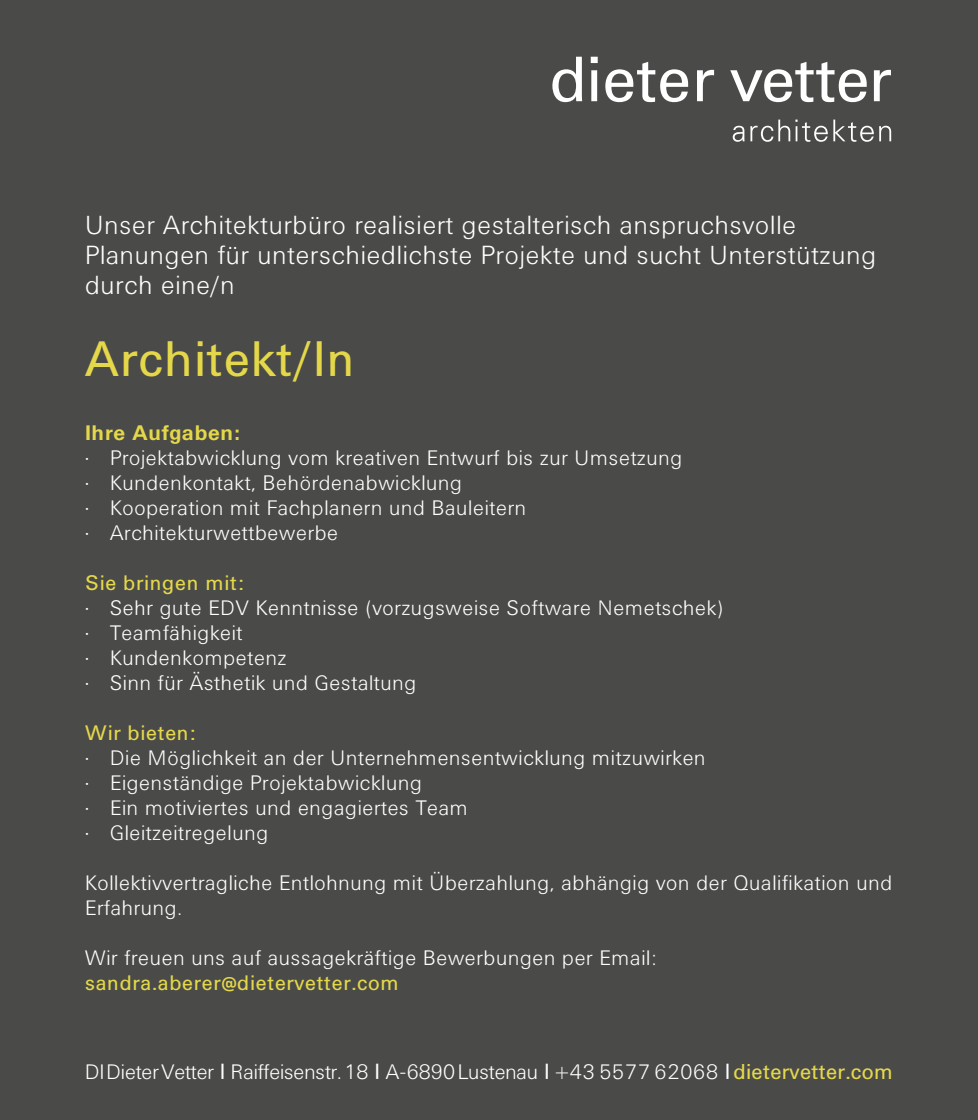
<style>
.page{position:relative;width:978px;height:1120px;background:#4a4a49}
.page>*{position:absolute;margin:0;border:0;box-sizing:border-box;transform-origin:0 0}
.t1{font:47.5px "Univers 55 Normal";letter-spacing:.025em;color:#e4d84a}
.t2{font:300 25px/30px "Univers 45";letter-spacing:.04em;color:#fff}
.t3{font:300 20px/25px "Univers 45";letter-spacing:.04em;color:#fff}
.t4{font:300 20px "Univers 45";color:#fff}
.t5{font:20px "Univers 55 Normal";letter-spacing:.04em;color:#e4d84a}
.t6{font:700 20px "Univers 65";letter-spacing:.04em;color:#e4d84a}
.s1{font-family:"Bio Sans"}
.s2{font-size:30px}
.s3{font-family:"Univers 55 Normal";font-weight:400;font-size:20.5px;color:#e4d84a}
</style>
<div class="page">
<svg style="left:552px;top:57px;width:30px;height:45px"></svg>
<div style="left:591px;top:57px;width:7px;height:6px;background:#fff"></div>
<div style="left:591px;top:70px;width:6px;height:31px;background:#fff"></div>
<svg style="left:605px;top:62px;width:83px;height:40px"></svg>
<svg style="left:697px;top:70px;width:17px;height:31px"></svg>
<svg style="left:730px;top:62px;width:137px;height:40px"></svg>
<svg style="left:874px;top:70px;width:17px;height:31px"></svg>
<svg style="left:733px;top:120px;width:158px;height:22px"></svg>
<p class="t2" style="left:85px;top:210px;width:792px">Unser Architekturbüro realisiert gestalterisch anspruchsvolle<br>Planungen für unterschiedlichste Projekte und sucht Unterstützung durch eine/n</p>
<h1 class="t1" style="left:85px;top:331px;width:271px">Architekt/In</h1>
<p class="t6" style="left:85px;top:421px;width:156px">Ihre Aufgaben:</p>
<p class="t3" style="left:85px;top:445px;width:599px">• Projektabwicklung vom kreativen Entwurf bis zur Umsetzung</p>
<p class="t3" style="left:85px;top:470px;width:378px">• Kundenkontakt, Behördenabwicklung</p>
<p class="t3" style="left:85px;top:495px;width:442px">• Kooperation mit Fachplanern und Bauleitern</p>
<p class="t3" style="left:85px;top:520px;width:254px">• Architekturwettbewerbe</p>
<p class="t5" style="left:85px;top:571px;width:160px">Sie bringen mit:</p>
<p class="t3" style="left:85px;top:595px;width:640px">• Sehr gute EDV Kenntnisse (vorzugsweise Software Nemetschek)</p>
<p class="t3" style="left:85px;top:620px;width:159px">• Teamfähigkeit</p>
<p class="t3" style="left:85px;top:645px;width:203px">• Kundenkompetenz</p>
<p class="t3" style="left:85px;top:670px;width:333px">• Sinn für Ästhetik und Gestaltung</p>
<p class="t5" style="left:85px;top:721px;width:112px">Wir bieten:</p>
<p class="t3" style="left:85px;top:745px;width:622px">• Die Möglichkeit an der Unternehmensentwicklung mitzuwirken</p>
<p class="t3" style="left:85px;top:770px;width:338px">• Eigenständige Projektabwicklung</p>
<p class="t3" style="left:85px;top:795px;width:384px">• Ein motiviertes und engagiertes Team</p>
<p class="t3" style="left:85px;top:820px;width:184px">• Gleitzeitregelung</p>
<p class="t3" style="left:85px;top:870px;width:809px">Kollektivvertragliche Entlohnung mit Überzahlung, abhängig von der Qualifikation und<br>Erfahrung.</p>
<p class="t3" style="left:85px;top:945px;width:573px">Wir freuen uns auf aussagekräftige Bewerbungen per Email:</p>
<p class="t5" style="left:85px;top:971px;width:315px">sandra.aberer<span class="s1">@</span>dietervetter.com</p>
<p class="t4" style="left:85px;top:1060px;width:809px">DI Dieter Vetter <span class="s2">ı</span> Raiffeisenstr. 18 <span class="s2">ı</span> A-6890 Lustenau <span class="s2">ı</span> +43 5577 62068 <span class="s2">ı</span><span class="s3">dietervetter.com</span></p>
</div>
